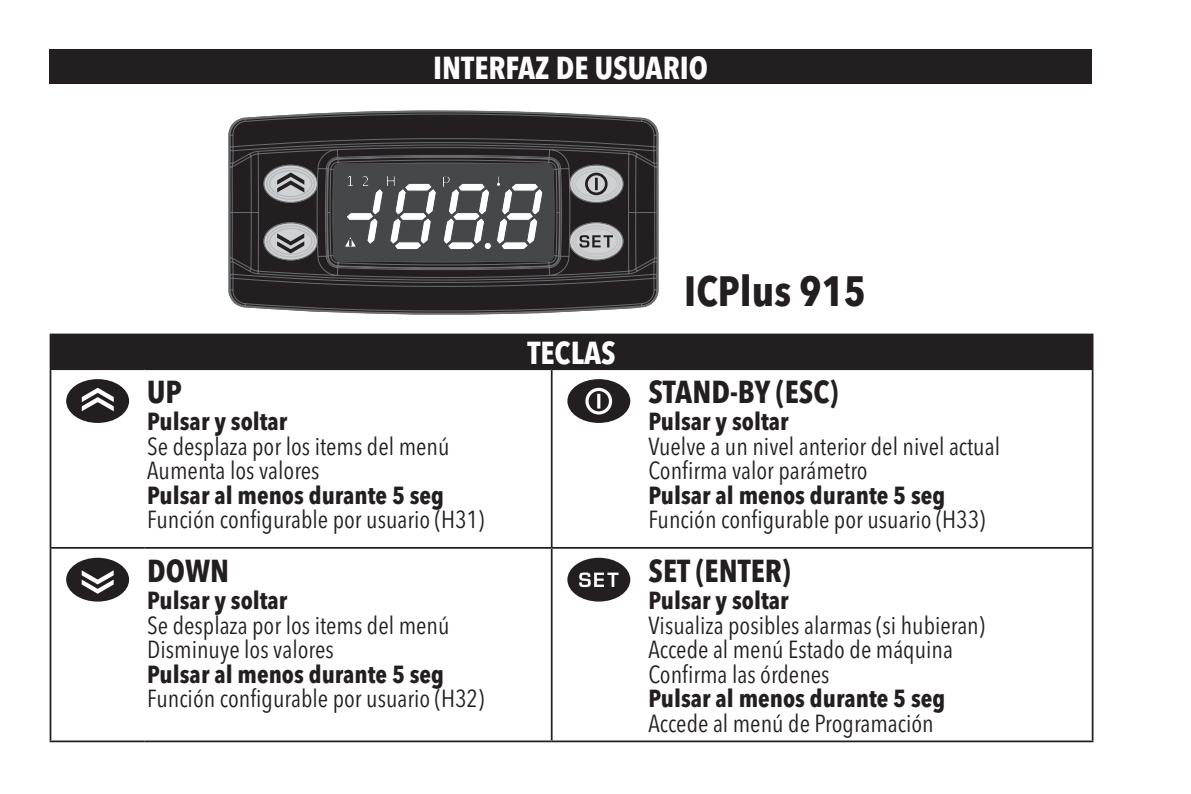
<style>
.page{position:relative;width:1191px;height:794px;background:#fff}
.page>*{position:absolute;margin:0;border:0;box-sizing:border-box;transform-origin:0 0}
.t1{font:700 condensed 42px "Avenir Next LT Pro";color:#231f20}
.t2{font:700 condensed 31.5px "Avenir Next LT Pro";color:#231f20}
.t3{font:700 condensed 31.5px "Avenir Next LT Pro";color:#fff}
.t4{font:condensed 24.5px "Avenir Next LT Pro";color:#231f20}
.t5{font:700 condensed 24.5px "Avenir Next LT Pro";color:#231f20}
</style>
<div class="page">
<div style="left:50px;top:50px;width:1041px;height:34px;background:#231f20"></div>
<div style="left:50px;top:334px;width:1042px;height:35px;background:#231f20"></div>
<hr style="left:50px;top:333px;width:95px;height:2px;background:#231f20">
<hr style="left:145px;top:333px;width:407px;height:2px;background:#231f20">
<hr style="left:552px;top:333px;width:94px;height:2px;background:#231f20">
<hr style="left:646px;top:333px;width:447px;height:2px;background:#231f20">
<hr style="left:1091px;top:335px;width:2px;height:33px;background:#231f20">
<hr style="left:50px;top:368px;width:95px;height:2px;background:#231f20">
<hr style="left:50px;top:370px;width:1px;height:177px;background:#231f20">
<hr style="left:145px;top:368px;width:407px;height:2px;background:#231f20">
<hr style="left:552px;top:368px;width:94px;height:2px;background:#231f20">
<hr style="left:551px;top:370px;width:1px;height:177px;background:#231f20">
<hr style="left:646px;top:368px;width:447px;height:2px;background:#231f20">
<hr style="left:1091px;top:370px;width:2px;height:177px;background:#231f20">
<hr style="left:50px;top:547px;width:95px;height:2px;background:#231f20">
<hr style="left:50px;top:549px;width:1px;height:191px;background:#231f20">
<hr style="left:145px;top:547px;width:407px;height:2px;background:#231f20">
<hr style="left:552px;top:547px;width:94px;height:2px;background:#231f20">
<hr style="left:551px;top:549px;width:1px;height:191px;background:#231f20">
<hr style="left:646px;top:547px;width:447px;height:2px;background:#231f20">
<hr style="left:1091px;top:549px;width:2px;height:191px;background:#231f20">
<hr style="left:50px;top:740px;width:95px;height:2px;background:#231f20">
<hr style="left:145px;top:740px;width:407px;height:2px;background:#231f20">
<hr style="left:552px;top:740px;width:94px;height:2px;background:#231f20">
<hr style="left:646px;top:740px;width:447px;height:2px;background:#231f20">
<svg style="left:228px;top:111px;width:430px;height:203px;background:#3d3a3b"></svg>
<svg style="left:228px;top:117px;width:329px;height:147px;background:#312e2f"></svg>
<svg style="left:264px;top:165px;width:53px;height:37px"></svg>
<div style="left:263px;top:165px;width:55px;height:38px;border:1px solid #6c6d70;border-radius:50%"></div>
<div style="left:263px;top:222px;width:55px;height:38px;border:1px solid #6c6d70;border-radius:50%"></div>
<div style="left:569px;top:165px;width:54px;height:38px;border:1px solid #6c6d70;border-radius:50%"></div>
<svg style="left:569px;top:223px;width:54px;height:37px"></svg>
<div style="left:569px;top:222px;width:54px;height:38px;border:1px solid #6c6d70;border-radius:50%"></div>
<svg style="left:266px;top:167px;width:49px;height:33px;background:#9f9fa1"></svg>
<svg style="left:264px;top:223px;width:53px;height:36px;background:#969597"></svg>
<svg style="left:571px;top:225px;width:50px;height:33px;background:#a6a6a8"></svg>
<div style="left:334px;top:164px;width:219px;height:97px;background:#464748;border-radius:5px"></div>
<div style="left:334px;top:164px;width:219px;height:97px;border:1px solid #424344;border-radius:5px"></div>
<svg style="left:443px;top:176px;width:46px;height:73px"></svg>
<svg style="left:345px;top:176px;width:91px;height:73px"></svg>
<svg style="left:497px;top:176px;width:46px;height:73px"></svg>
<div style="left:484px;top:242px;width:7px;height:8px;background:#fff;border-radius:50%"></div>
<div style="left:484px;top:242px;width:7px;height:8px;border:1px solid #424344;border-radius:50%"></div>
<svg style="left:571px;top:167px;width:50px;height:34px;background:#a1a1a3"></svg>
<div style="left:66px;top:379px;width:63px;height:44px;background:#231f20;border-radius:50%"></div>
<svg style="left:82px;top:388px;width:32px;height:23px"></svg>
<div style="left:567px;top:379px;width:63px;height:44px;background:#231f20;border-radius:50%"></div>
<svg style="left:585px;top:387px;width:28px;height:28px"></svg>
<div style="left:66px;top:558px;width:63px;height:43px;background:#231f20;border-radius:50%"></div>
<svg style="left:82px;top:570px;width:32px;height:24px"></svg>
<div style="left:567px;top:558px;width:63px;height:43px;background:#231f20;border-radius:50%"></div>
<svg style="left:579px;top:572px;width:39px;height:15px"></svg>
<p class="t3" style="left:433px;top:49px;width:276px">INTERFAZ DE USUARIO</p>
<p class="t2" style="left:147px;top:372px;width:36px">UP</p>
<p class="t5" style="left:147px;top:407px;width:142px">Pulsar y soltar</p>
<p class="t4" style="left:147px;top:431px;width:304px">Se desplaza por los items del menú</p>
<p class="t4" style="left:147px;top:456px;width:174px">Aumenta los valores</p>
<p class="t5" style="left:147px;top:480px;width:298px">Pulsar al menos durante 5 seg</p>
<p class="t4" style="left:147px;top:505px;width:338px">Función configurable por usuario (H31)</p>
<p class="t2" style="left:147px;top:551px;width:84px">DOWN</p>
<p class="t5" style="left:147px;top:585px;width:142px">Pulsar y soltar</p>
<p class="t4" style="left:147px;top:610px;width:304px">Se desplaza por los items del menú</p>
<p class="t4" style="left:147px;top:635px;width:188px">Disminuye los valores</p>
<p class="t5" style="left:147px;top:659px;width:298px">Pulsar al menos durante 5 seg</p>
<p class="t4" style="left:147px;top:684px;width:338px">Función configurable por usuario (H32)</p>
<p class="t3" style="left:527px;top:333px;width:90px">TECLAS</p>
<p class="t1" style="left:684px;top:266px;width:183px">ICPlus 915</p>
<p class="t2" style="left:648px;top:372px;width:191px">STAND-BY (ESC)</p>
<p class="t5" style="left:648px;top:407px;width:142px">Pulsar y soltar</p>
<p class="t4" style="left:648px;top:431px;width:353px">Vuelve a un nivel anterior del nivel actual</p>
<p class="t4" style="left:648px;top:456px;width:221px">Confirma valor parámetro</p>
<p class="t5" style="left:648px;top:480px;width:298px">Pulsar al menos durante 5 seg</p>
<p class="t4" style="left:648px;top:505px;width:338px">Función configurable por usuario (H33)</p>
<p class="t2" style="left:648px;top:551px;width:144px">SET (ENTER)</p>
<p class="t5" style="left:648px;top:585px;width:142px">Pulsar y soltar</p>
<p class="t4" style="left:648px;top:610px;width:338px">Visualiza posibles alarmas (si hubieran)</p>
<p class="t4" style="left:648px;top:635px;width:306px">Accede al menú Estado de máquina</p>
<p class="t4" style="left:648px;top:659px;width:183px">Confirma las órdenes</p>
<p class="t5" style="left:648px;top:683px;width:298px">Pulsar al menos durante 5 seg</p>
<p class="t4" style="left:648px;top:708px;width:287px">Accede al menú de Programación</p>
</div>
